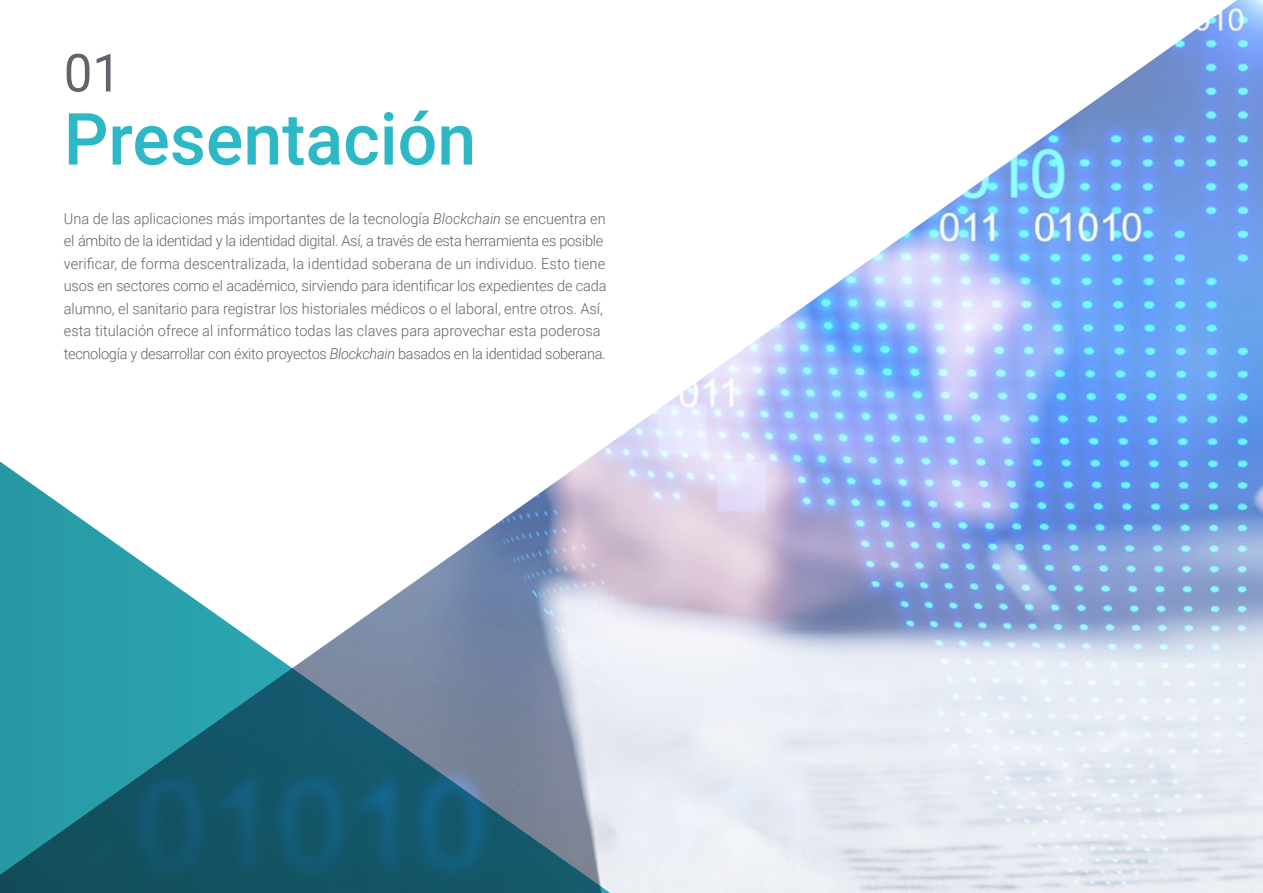
<style>
.page{position:relative;width:1263px;height:893px;background:#fff}
.page>*{position:absolute;margin:0;border:0;box-sizing:border-box;transform-origin:0 0}
.t1{font:500 72px "Roboto";color:#2db8c5}
.t2{font:52.5px "Roboto";color:#61646a}
.t3{font:300 15px/22.5px "Roboto";color:#61646a}
.s1{font-style:italic}
</style>
<div class="page">
<img style="left:607px;top:0;width:656px;height:893px">
<svg style="left:0;top:446px;width:640px;height:447px"></svg>
<h2 class="t2" style="left:64px;top:36px;width:59px">01</h2>
<h1 class="t1" style="left:64px;top:89px;width:414px">Presentación</h1>
<p class="t3" style="left:64px;top:207px;width:544px">Una de las aplicaciones más importantes de la tecnología <span class="s1">Blockchain</span> se encuentra en el ámbito de la identidad y la identidad digital. Así, a través de esta herramienta es posible verificar, de forma descentralizada, la identidad soberana de un individuo. Esto tiene usos en sectores como el académico, sirviendo para identificar los expedientes de cada alumno, el sanitario para registrar los historiales médicos o el laboral, entre otros. Así, esta titulación ofrece al informático todas las claves para aprovechar esta poderosa tecnología y desarrollar con éxito proyectos <span class="s1">Blockchain</span> basados en la identidad soberana.</p>
</div>
